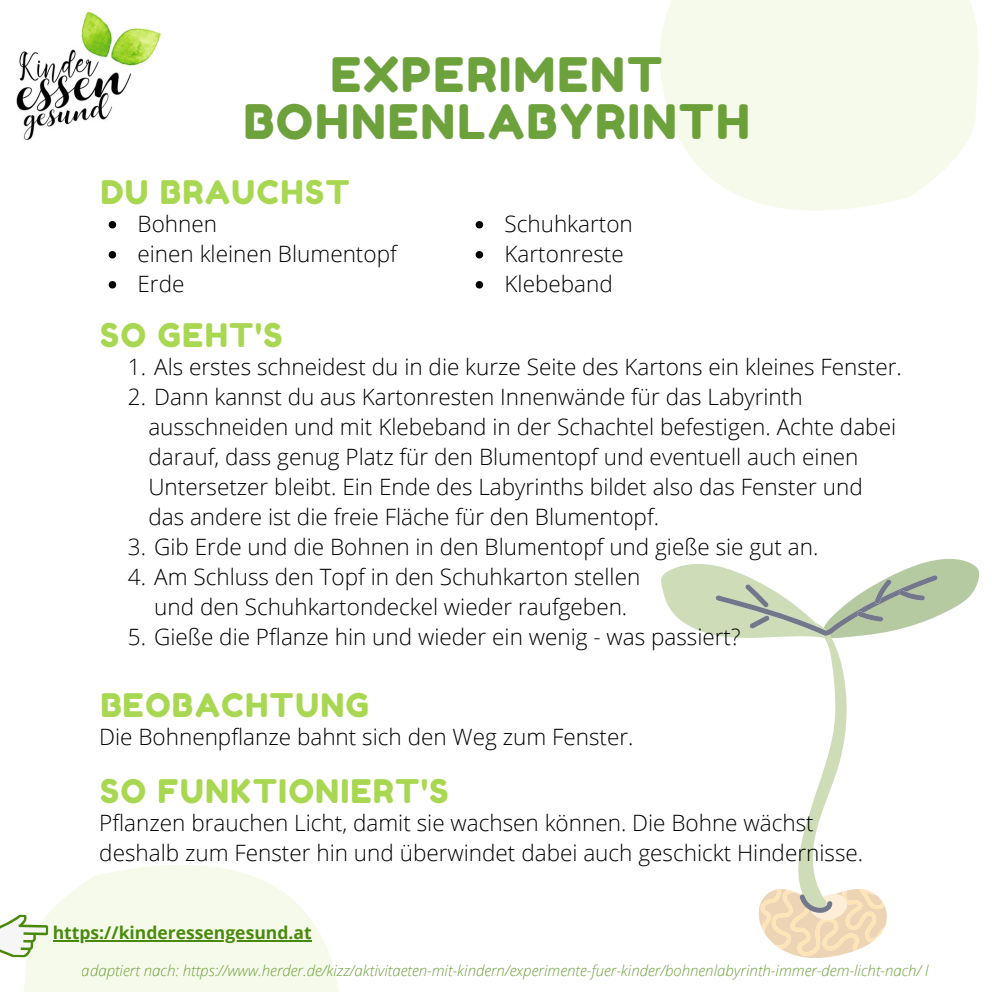
<style>
.page{position:relative;width:992px;height:992px;background:#fff}
.page>*{position:absolute;margin:0;border:0;box-sizing:border-box;transform-origin:0 0}
.t1{font:47.5px/47px "Fredoka One";letter-spacing:.055em;color:#498a0c;text-align:center}
.t2{font:32.5px "Fredoka One";letter-spacing:.055em;color:#93cd27}
.t3{font:300 22.5px/30px "Open Sans";color:#000}
.t4{font:700 17.5px "Open Sans";color:#498a0c}
.t5{font:italic 300 15px "Open Sans";color:#498a0c}
</style>
<div class="page">
<svg style="left:661px;top:559px;width:318px;height:399px"></svg>
<img style="left:16px;top:11px;width:146px;height:129px">
<svg style="left:24px;top:865px;width:315px;height:127px;fill:#f6faeb"></svg>
<svg style="left:0;top:914px;width:49px;height:44px"></svg>
<svg style="left:109px;top:221px;width:7px;height:7px"></svg>
<svg style="left:109px;top:251px;width:7px;height:7px"></svg>
<svg style="left:109px;top:281px;width:7px;height:8px"></svg>
<svg style="left:660px;top:0;width:318px;height:211px;background:#f7faed"></svg>
<svg style="left:476px;top:221px;width:7px;height:7px"></svg>
<svg style="left:476px;top:251px;width:7px;height:7px"></svg>
<svg style="left:476px;top:281px;width:7px;height:8px"></svg>
<hr style="left:53px;top:940px;width:259px;height:1px;background:#498a0c">
<h1 class="t1" style="left:243px;top:51px;width:508px">EXPERIMENT<br>BOHNENLABYRINTH</h1>
<h2 class="t2" style="left:100px;top:172px;width:251px">DU BRAUCHST</h2>
<p class="t3" style="left:138px;top:208px;width:261px">Bohnen<br>einen kleinen Blumentopf<br>Erde</p>
<h2 class="t2" style="left:100px;top:315px;width:184px">SO GEHT'S</h2>
<p class="t3" style="left:504px;top:208px;width:130px">Schuhkarton<br>Kartonreste<br>Klebeband</p>
<p class="t3" style="left:128px;top:351px;width:775px">1. Als erstes schneidest du in die kurze Seite des Kartons ein kleines Fenster.</p>
<p class="t3" style="left:148px;top:381px;width:749px;text-indent:-20px">2. Dann kannst du aus Kartonresten Innenwände für das Labyrinth ausschneiden und mit Klebeband in der Schachtel befestigen. Achte dabei darauf, dass genug Platz für den Blumentopf und eventuell auch einen Untersetzer bleibt. Ein Ende des Labyrinths bildet also das Fenster und das andere ist die freie Fläche für den Blumentopf.</p>
<p class="t3" style="left:128px;top:532px;width:692px">3. Gib Erde und die Bohnen in den Blumentopf und gieße sie gut an.</p>
<p class="t3" style="left:128px;top:562px;width:514px;text-align:center">4. Am Schluss den Topf in den Schuhkarton stellen und den Schuhkartondeckel wieder raufgeben.</p>
<p class="t3" style="left:128px;top:622px;width:614px">5. Gieße die Pflanze hin und wieder ein wenig - was passiert?</p>
<h2 class="t2" style="left:100px;top:685px;width:270px">BEOBACHTUNG</h2>
<p class="t3" style="left:99px;top:721px;width:536px">Die Bohnenpflanze bahnt sich den Weg zum Fenster.</p>
<h2 class="t2" style="left:100px;top:771px;width:350px">SO FUNKTIONIERT'S</h2>
<p class="t3" style="left:99px;top:808px;width:765px">Pflanzen brauchen Licht, damit sie wachsen können. Die Bohne wächst deshalb zum Fenster hin und überwindet dabei auch geschickt Hindernisse.</p>
<p class="t4" style="left:53px;top:920px;width:260px">https://kinderessengesund.at</p>
<p class="t5" style="left:82px;top:960px;width:848px">adaptiert nach: https://www.herder.de/kizz/aktivitaeten-mit-kindern/experimente-fuer-kinder/bohnenlabyrinth-immer-dem-licht-nach/ l</p>
</div>
